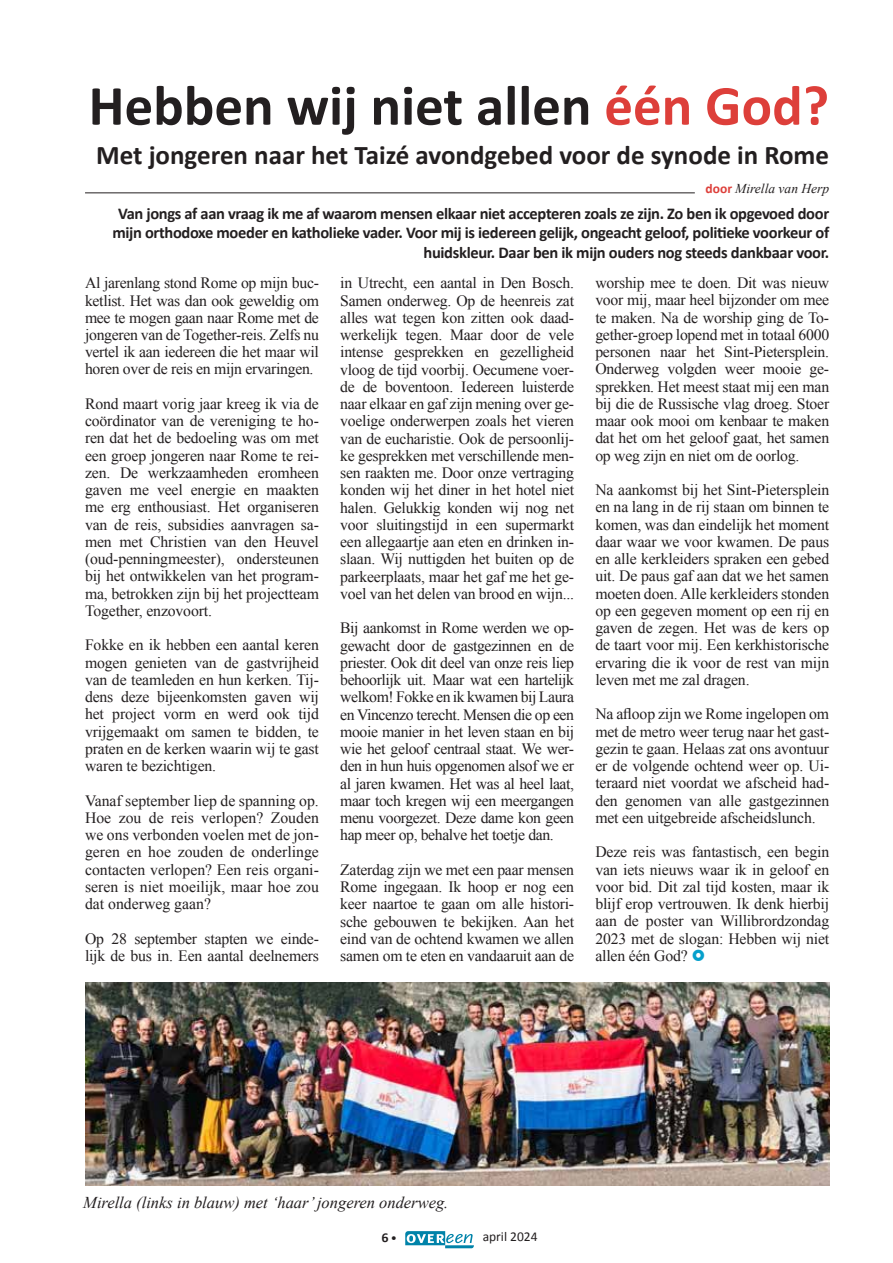
<style>
.page{position:relative;width:893px;height:1263px;background:#fff}
.page>*{position:absolute;margin:0;border:0;box-sizing:border-box;transform-origin:0 0}
.t1{font:700 57px "Calibri";color:#231f20}
.t2{font:700 27px "Calibri";color:#231f20}
.t3{font:700 16.5px/19.8px "Calibri";letter-spacing:-.02em;color:#231f20;text-align:right}
.t4{font:italic 16.5px "Times New Roman";color:#231f20}
.t5{font:15.75px/17.2px "Times New Roman";letter-spacing:-.015em;color:#231f20;text-align:justify}
.t6{font:italic 13.5px "Times New Roman";color:#231f20}
.t7{font:13.5px "Calibri";color:#231f20}
.t8{font:700 13.5px "Calibri";color:#231f20}
.s1{color:#dd3f3a}
.s2{font-family:"Calibri";font-weight:700;font-style:normal;color:#dd3f3a}
.s3{font-family:"Nunito";font-weight:400;font-size:10.5px}
</style>
<div class="page">
<svg style="left:405px;top:1231px;width:69px;height:17px"></svg>
<hr style="left:85px;top:193px;width:610px;height:1px;background:#231f20">
<img style="left:85px;top:982px;width:744px;height:203px">
<h1 class="t1" style="left:89px;top:70px;width:742px">Hebben wij niet allen <span class="s1">één God?</span></h1>
<h2 class="t2" style="left:96px;top:138px;width:734px">Met jongeren naar het Taizé avondgebed voor de synode in Rome</h2>
<p class="t3" style="left:112px;top:202px;width:718px">Van jongs af aan vraag ik me af waarom mensen elkaar niet accepteren zoals ze zijn. Zo ben ik opgevoed door mijn orthodoxe moeder en katholieke vader. Voor mij is iedereen gelijk, ongeacht geloof, politieke voorkeur of huidskleur. Daar ben ik mijn ouders nog steeds dankbaar voor.</p>
<p class="t6" style="left:706px;top:179px;width:125px"><span class="s2">door</span> Mirella van Herp</p>
<p class="t5" style="left:85px;top:274px;width:235px">Al jarenlang stond Rome op mijn buc&shy;ketlist. Het was dan ook geweldig om mee te mogen gaan naar Rome met de jongeren van de Together-reis. Zelfs nu vertel ik aan iedereen die het maar wil horen over de reis en mijn ervaringen.</p>
<p class="t5" style="left:85px;top:395px;width:235px">Rond maart vorig jaar kreeg ik via de coördinator van de vereniging te ho&shy;ren dat het de bedoeling was om met een groep jongeren naar Rome te rei&shy;zen. De werkzaamheden eromheen gaven me veel energie en maakten me erg enthousiast. Het organiseren van de reis, subsidies aanvragen sa&shy;men met Christien van den Heuvel (oud-penningmeester), ondersteunen bij het ontwikkelen van het program&shy;ma, betrokken zijn bij het projectteam Together, enzovoort.</p>
<p class="t5" style="left:85px;top:636px;width:235px">Fokke en ik hebben een aantal keren mogen genieten van de gastvrijheid van de teamleden en hun kerken. Tij&shy;dens deze bijeenkomsten gaven wij het project vorm en werd ook tijd vrijgemaakt om samen te bidden, te praten en de kerken waarin wij te gast waren te bezichtigen.</p>
<p class="t5" style="left:85px;top:791px;width:235px">Vanaf september liep de spanning op.<br>Hoe zou de reis verlopen? Zouden we ons verbonden voelen met de jon&shy;geren en hoe zouden de onderlinge contacten verlopen? Een reis organi&shy;seren is niet moeilijk, maar hoe zou dat onderweg gaan?</p>
<p class="t5" style="left:85px;top:929px;width:235px">Op 28 september stapten we einde&shy;lijk de bus in. Een aantal deelnemers</p>
<p class="t5" style="left:340px;top:274px;width:235px">in Utrecht, een aantal in Den Bosch.<br>Samen onderweg. Op de heenreis zat alles wat tegen kon zitten ook daad&shy;werkelijk tegen. Maar door de vele intense gesprekken en gezelligheid vloog de tijd voorbij. Oecumene voer&shy;de de boventoon. Iedereen luisterde naar elkaar en gaf zijn mening over ge&shy;voelige onderwerpen zoals het vieren van de eucharistie. Ook de persoonlij&shy;ke gesprekken met verschillende men&shy;sen raakten me. Door onze vertraging konden wij het diner in het hotel niet halen. Gelukkig konden wij nog net voor sluitingstijd in een supermarkt een allegaartje aan eten en drinken in&shy;slaan. Wij nuttigden het buiten op de parkeerplaats, maar het gaf me het ge&shy;voel van het delen van brood en wijn...</p>
<p class="t5" style="left:340px;top:619px;width:235px">Bij aankomst in Rome werden we op&shy;gewacht door de gastgezinnen en de priester. Ook dit deel van onze reis liep behoorlijk uit. Maar wat een hartelijk welkom! Fokke en ik kwamen bij Laura en Vincenzo terecht. Mensen die op een mooie manier in het leven staan en bij wie het geloof centraal staat. We wer&shy;den in hun huis opgenomen alsof we er al jaren kwamen. Het was al heel laat, maar toch kregen wij een meergangen menu voorgezet. Deze dame kon geen hap meer op, behalve het toetje dan.</p>
<p class="t5" style="left:340px;top:861px;width:235px">Zaterdag zijn we met een paar mensen Rome ingegaan. Ik hoop er nog een keer naartoe te gaan om alle histori&shy;sche gebouwen te bekijken. Aan het eind van de ochtend kwamen we allen samen om te eten en vandaaruit aan de</p>
<p class="t5" style="left:595px;top:274px;width:235px">worship mee te doen. Dit was nieuw voor mij, maar heel bijzonder om mee te maken. Na de worship ging de To&shy;gether-groep lopend met in totaal 6000 personen naar het Sint-Pietersplein.<br>Onderweg volgden weer mooie ge&shy;sprekken. Het meest staat mij een man bij die de Russische vlag droeg. Stoer maar ook mooi om kenbaar te maken dat het om het geloof gaat, het samen op weg zijn en niet om de oorlog.</p>
<p class="t5" style="left:595px;top:481px;width:235px">Na aankomst bij het Sint-Pietersplein en na lang in de rij staan om binnen te komen, was dan eindelijk het moment daar waar we voor kwamen. De paus en alle kerkleiders spraken een gebed uit. De paus gaf aan dat we het samen moeten doen. Alle kerkleiders stonden op een gegeven moment op een rij en gaven de zegen. Het was de kers op de taart voor mij. Een kerkhistorische ervaring die ik voor de rest van mijn leven met me zal dragen.</p>
<p class="t5" style="left:595px;top:705px;width:235px">Na afloop zijn we Rome ingelopen om met de metro weer terug naar het gast&shy;gezin te gaan. Helaas zat ons avontuur er de volgende ochtend weer op. Ui&shy;teraard niet voordat we afscheid had&shy;den genomen van alle gastgezinnen met een uitgebreide afscheidslunch.</p>
<p class="t5" style="left:595px;top:843px;width:235px">Deze reis was fantastisch, een begin van iets nieuws waar ik in geloof en voor bid. Dit zal tijd kosten, maar ik blijf erop vertrouwen. Ik denk hierbij aan de poster van Willibrordzondag 2023 met de slogan: Hebben wij niet allen één God?</p>
<p class="t4" style="left:83px;top:1191px;width:367px">Mirella (links in blauw) met ‘haar’ jongeren onderweg.</p>
<p class="t8" style="left:381px;top:1229px;width:17px">6 <span class="s3">•</span></p>
<p class="t7" style="left:483px;top:1228px;width:56px">april 2024</p>
</div>
